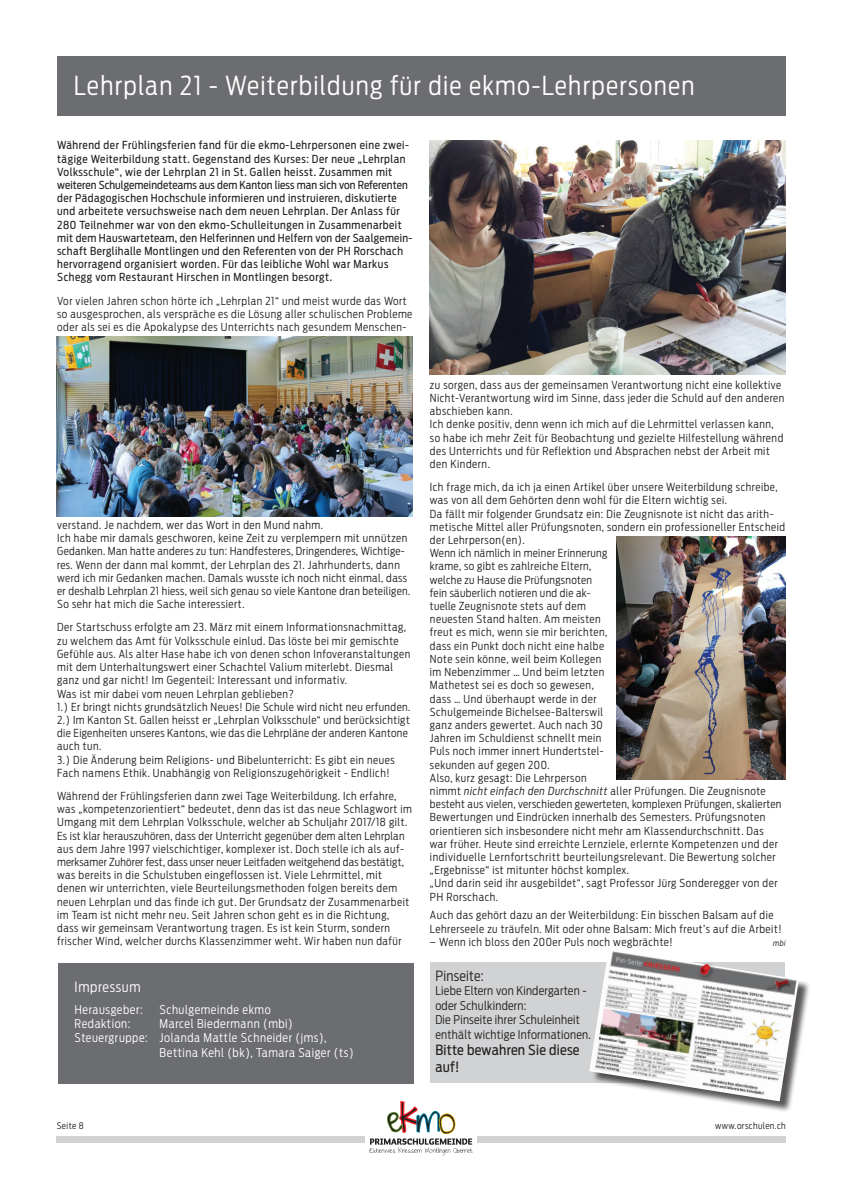
<style>
.page{position:relative;width:842px;height:1191px;background:#fff}
.page>*{position:absolute;margin:0;border:0;box-sizing:border-box;transform-origin:0 0}
.t1{font:300 26px "Antenna Cond";letter-spacing:.05em;color:#fff}
.t2{font:14px/16.8px "Antenna Cond";letter-spacing:.02em;color:#231f20}
.t3{font:300 14px "Antenna Cond";letter-spacing:.05em;color:#fff}
.t4{font:300 14px "Antenna Cond";letter-spacing:.02em;color:#231f20}
.t5{font:300 12px "Antenna Cond";letter-spacing:.05em;color:#fff}
.t6{font:300 12px/14.4px "Antenna Cond";letter-spacing:.02em;color:#231f20}
.t7{font:300 11px/13.2px "Antenna Cond";letter-spacing:.05em;color:#231f20}
.t8{font:11px/13.2px "Antenna Cond";letter-spacing:.04em;color:#231f20}
.t9{font:300 9px "Antenna Cond";letter-spacing:.05em;color:#231f20}
.t10{font:italic 300 8px "Antenna Cond";color:#231f20}
.s1{font-style:italic}
</style>
<div class="page">
<div style="left:57px;top:1136px;width:308px;height:6px;background:#d1d2d4"></div>
<svg style="left:369px;top:1101px;width:104px;height:54px"></svg>
<div style="left:477px;top:1136px;width:308px;height:6px;background:#d1d2d4"></div>
<div style="left:57px;top:57px;width:729px;height:59px;background:#6c6d70"></div>
<img style="left:57px;top:337px;width:355px;height:179px">
<img style="left:429px;top:140px;width:356px;height:234px">
<img style="left:616px;top:537px;width:170px;height:243px">
<div style="left:58px;top:962px;width:355px;height:121px;background:#6c6d70"></div>
<div style="left:430px;top:962px;width:355px;height:121px;background:#d1d2d4"></div>
<div style="left:591px;top:951px;width:220px;height:162px;background:#231f20;opacity:.75"></div>
<img style="left:589px;top:951px;width:210px;height:150px">
<div style="left:696px;top:961px;width:20px;height:20px;background:#231f20;opacity:.75"></div>
<img style="left:694px;top:964px;width:15px;height:12px">
<h1 class="t1" style="left:74px;top:70px;width:622px">Lehrplan 21 - Weiterbildung für die ekmo-Lehrpersonen</h1>
<p class="t8" style="left:57px;top:139px;width:357px">Während der Frühlingsferien fand für die ekmo-Lehrpersonen eine zwei&shy;tägige Weiterbildung statt. Gegenstand des Kurses: Der neue „Lehrplan Volksschule“, wie der Lehrplan 21 in St. Gallen heisst. Zusammen mit weiteren Schulgemeindeteams aus dem Kanton liess man sich von Referenten der Pädagogischen Hochschule informieren und instruieren, diskutierte und arbeitete versuchsweise nach dem neuen Lehrplan. Der Anlass für 280 Teilnehmer war von den ekmo-Schulleitungen in Zusammenarbeit mit dem Hauswarteteam, den Helferinnen und Helfern von der Saalgemein&shy;schaft Berglihalle Montlingen und den Referenten von der PH Rorschach hervorragend organisiert worden. Für das leibliche Wohl war Markus Schegg vom Restaurant Hirschen in Montlingen besorgt.</p>
<p class="t7" style="left:57px;top:294px;width:357px">Vor vielen Jahren schon hörte ich „Lehrplan 21“ und meist wurde das Wort so ausgesprochen, als verspräche es die Lösung aller schulischen Probleme oder als sei es die Apokalypse des Unterrichts nach gesundem Menschen-</p>
<p class="t7" style="left:57px;top:518px;width:355px">verstand. Je nachdem, wer das Wort in den Mund nahm.<br>Ich habe mir damals geschworen, keine Zeit zu verplempern mit unnützen Gedanken. Man hatte anderes zu tun: Handfesteres, Dringenderes, Wichtige&shy;res. Wenn der dann mal kommt, der Lehrplan des 21. Jahrhunderts, dann werd ich mir Gedanken machen. Damals wusste ich noch nicht einmal, dass er deshalb Lehrplan 21 hiess, weil sich genau so viele Kantone dran beteiligen.<br>So sehr hat mich die Sache interessiert.</p>
<p class="t7" style="left:57px;top:621px;width:355px">Der Startschuss erfolgte am 23. März mit einem Informationsnachmittag, zu welchem das Amt für Volksschule einlud. Das löste bei mir gemischte Gefühle aus. Als alter Hase habe ich von denen schon Infoveranstaltungen mit dem Unterhaltungswert einer Schachtel Valium miterlebt. Diesmal ganz und gar nicht! Im Gegenteil: Interessant und informativ.<br>Was ist mir dabei vom neuen Lehrplan geblieben?<br>1.) Er bringt nichts grundsätzlich Neues! Die Schule wird nicht neu erfunden.<br>2.) Im Kanton St. Gallen heisst er „Lehrplan Volksschule“ und berücksichtigt die Eigenheiten unseres Kantons, wie das die Lehrpläne der anderen Kantone auch tun.<br>3.) Die Änderung beim Religions- und Bibelunterricht: Es gibt ein neues Fach namens Ethik. Unabhängig von Religionszugehörigkeit - Endlich!</p>
<p class="t7" style="left:57px;top:789px;width:356px">Während der Frühlingsferien dann zwei Tage Weiterbildung. Ich erfahre, was „kompetenzorientiert“ bedeutet, denn das ist das neue Schlagwort im Umgang mit dem Lehrplan Volksschule, welcher ab Schuljahr 2017/18 gilt.<br>Es ist klar herauszuhören, dass der Unterricht gegenüber dem alten Lehrplan aus dem Jahre 1997 vielschichtiger, komplexer ist. Doch stelle ich als auf&shy;merksamer Zuhörer fest, dass unser neuer Leitfaden weitgehend das bestätigt, was bereits in die Schulstuben eingeflossen ist. Viele Lehrmittel, mit denen wir unterrichten, viele Beurteilungsmethoden folgen bereits dem neuen Lehrplan und das finde ich gut. Der Grundsatz der Zusammenarbeit im Team ist nicht mehr neu. Seit Jahren schon geht es in die Richtung, dass wir gemeinsam Verantwortung tragen. Es ist kein Sturm, sondern frischer Wind, welcher durchs Klassenzimmer weht. Wir haben nun dafür</p>
<p class="t3" style="left:75px;top:978px;width:68px">Impressum</p>
<p class="t5" style="left:75px;top:1002px;width:70px">Herausgeber:</p>
<p class="t5" style="left:160px;top:1002px;width:113px">Schulgemeinde ekmo</p>
<p class="t5" style="left:75px;top:1016px;width:57px">Redaktion:</p>
<p class="t5" style="left:160px;top:1016px;width:135px">Marcel Biedermann (mbi)</p>
<p class="t5" style="left:75px;top:1031px;width:254px">Steuergruppe: Jolanda Mattle Schneider (jms),</p>
<p class="t5" style="left:160px;top:1045px;width:196px">Bettina Kehl (bk), Tamara Saiger (ts)</p>
<p class="t7" style="left:430px;top:378px;width:356px">zu sorgen, dass aus der gemeinsamen Verantwortung nicht eine kollektive Nicht-Verantwortung wird im Sinne, dass jeder die Schuld auf den anderen abschieben kann.<br>Ich denke positiv, denn wenn ich mich auf die Lehrmittel verlassen kann, so habe ich mehr Zeit für Beobachtung und gezielte Hilfestellung während des Unterrichts und für Reflektion und Absprachen nebst der Arbeit mit den Kindern.</p>
<p class="t7" style="left:430px;top:480px;width:357px">Ich frage mich, da ich ja einen Artikel über unsere Weiterbildung schreibe, was von all dem Gehörten denn wohl für die Eltern wichtig sei.<br>Da fällt mir folgender Grundsatz ein: Die Zeugnisnote ist nicht das arith&shy;metische Mittel aller Prüfungsnoten, sondern ein professioneller Entscheid der Lehrperson(en).<br>Wenn ich nämlich in meiner Erinnerung<br>krame, so gibt es zahlreiche Eltern,<br>welche zu Hause die Prüfungsnoten<br>fein säuberlich notieren und die ak-<br>tuelle Zeugnisnote stets auf dem<br>neuesten Stand halten. Am meisten<br>freut es mich, wenn sie mir berichten,<br>dass ein Punkt doch nicht eine halbe<br>Note sein könne, weil beim Kollegen<br>im Nebenzimmer … Und beim letzten<br>Mathetest sei es doch so gewesen,<br>dass … Und überhaupt werde in der<br>Schulgemeinde Bichelsee-Balterswil<br>ganz anders gewertet. Auch nach 30<br>Jahren im Schuldienst schnellt mein<br>Puls noch immer innert Hundertstel-<br>sekunden auf gegen 200.<br>Also, kurz gesagt: Die Lehrperson<br>nimmt <span class="s1">nicht einfach den Durchschnitt</span> aller Prüfungen. Die Zeugnisnote besteht aus vielen, verschieden gewerteten, komplexen Prüfungen, skalierten Bewertungen und Eindrücken innerhalb des Semesters. Prüfungsnoten orientieren sich insbesondere nicht mehr am Klassendurchschnitt. Das<br>war früher. Heute sind erreichte Lernziele, erlernte Kompetenzen und der individuelle Lernfortschritt beurteilungsrelevant. Die Bewertung solcher „Ergebnisse“ ist mitunter höchst komplex.<br>„Und darin seid ihr ausgebildet“, sagt Professor Jürg Sonderegger von der PH Rorschach.</p>
<p class="t7" style="left:430px;top:909px;width:353px">Auch das gehört dazu an der Weiterbildung: Ein bisschen Balsam auf die<br>Lehrerseele zu träufeln. Mit oder ohne Balsam: Mich freut’s auf die Arbeit!</p>
<p class="t7" style="left:430px;top:935px;width:244px">– Wenn ich bloss den 200er Puls noch wegbrächte!</p>
<p class="t10" style="left:773px;top:938px;width:14px">mbi</p>
<p class="t4" style="left:435px;top:967px;width:50px">Pinseite:</p>
<p class="t6" style="left:435px;top:984px;width:157px">Liebe Eltern von Kindergarten - oder Schulkindern:<br>Die Pinseite ihrer Schuleinheit enthält wichtige Informationen.</p>
<p class="t2" style="left:435px;top:1042px;width:146px">Bitte bewahren Sie diese auf!</p>
<p class="t9" style="left:57px;top:1120px;width:29px">Seite 8</p>
<p class="t9" style="left:715px;top:1120px;width:72px">www.orschulen.ch</p>
</div>
